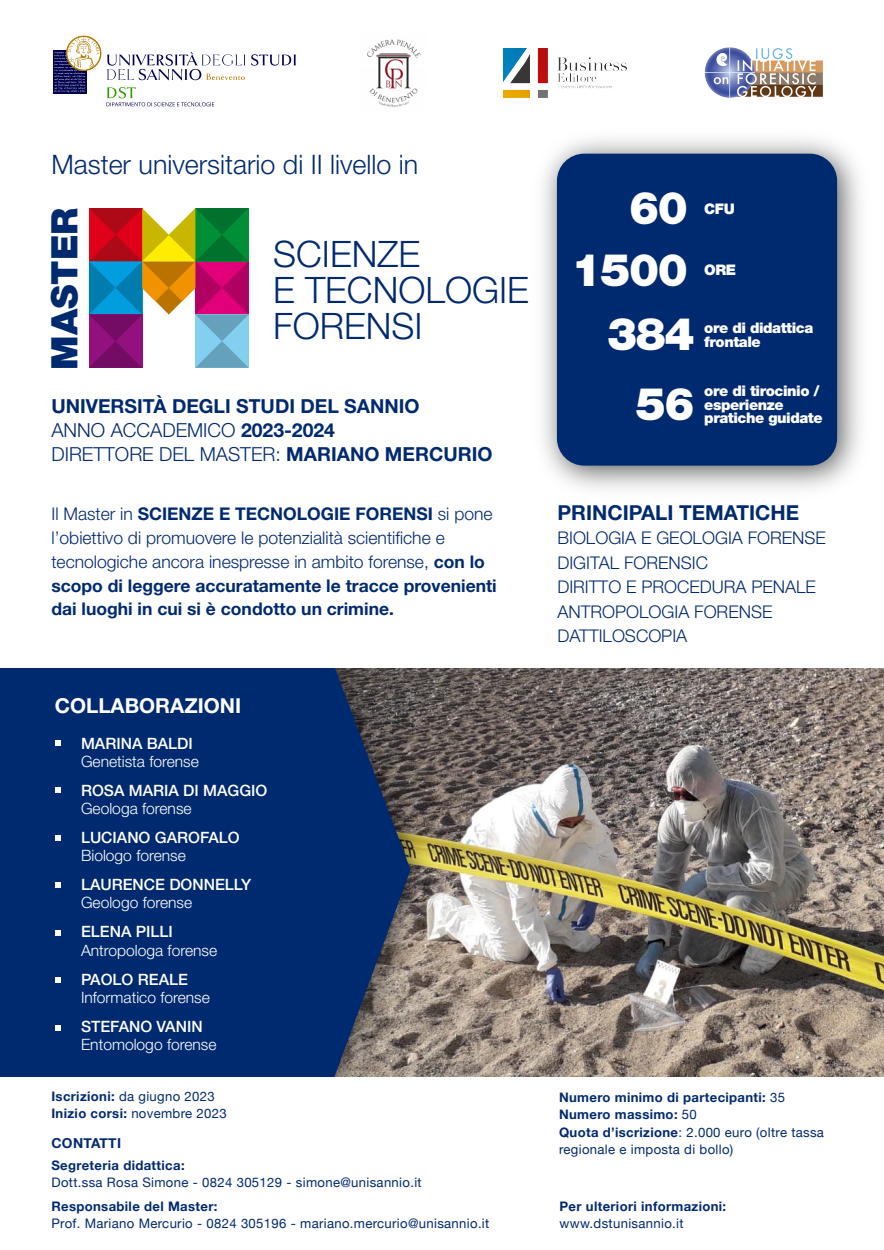
<style>
.page{position:relative;width:884px;height:1250px;background:#fff}
.page>*{position:absolute;margin:0;border:0;box-sizing:border-box;transform-origin:0 0}
.t1{font:900 45.06px/70.3px "Helvetica Neue LT Std";letter-spacing:-.03em;color:#fff;text-align:right}
.t2{font:300 36.5px/36px "Helvetica Neue LT Std";color:#002a6f}
.t3{font:900 36.5px "Helvetica Neue LT Std";color:#002a6f}
.t4{font:300 26.88px "Helvetica Neue LT Std";color:#002a6f}
.t5{font:700 20.62px "Helvetica Neue LT Std";color:#002a6f}
.t6{font:700 20.62px "Helvetica Neue LT Std";color:#fff}
.t7{font:700 19.38px/24.4px "Helvetica Neue LT Std";color:#002a6f}
.t8{font:700 17.5px/23.8px "Helvetica Neue LT Std";color:#002a6f}
.t9{font:300 17.5px/24.4px "Helvetica Neue LT Std";color:#002a6f}
.t10{font:300 15.62px "Helvetica Neue LT Std";color:#fff}
.t11{font:500 15.62px "Helvetica Neue LT Std";color:#fff}
.t12{font:900 14.62px/13.4px "Helvetica Neue LT Std";letter-spacing:-.03em;color:#fff}
.t13{font:700 13.75px "Helvetica Neue";letter-spacing:.025em;color:#002a6f}
.t14{font:13.12px/17.5px "Helvetica Neue";letter-spacing:.025em;color:#002a6f}
.t15{font:700 13.12px/17.5px "Helvetica Neue";letter-spacing:.025em;color:#002a6f}
.s1{font-weight:300}
.s2{font-weight:700}
.s3{font-weight:400}
</style>
<div class="page">
<img style="left:447px;top:668px;width:437px;height:409px">
<img style="left:410px;top:668px;width:37px;height:409px">
<svg style="left:0;top:668px;width:410px;height:409px;background:#092f6d"></svg>
<svg style="left:55px;top:740px;width:6px;height:6px"></svg>
<svg style="left:55px;top:788px;width:6px;height:5px"></svg>
<svg style="left:55px;top:835px;width:6px;height:6px"></svg>
<svg style="left:55px;top:882px;width:6px;height:6px"></svg>
<svg style="left:55px;top:930px;width:6px;height:6px"></svg>
<svg style="left:55px;top:978px;width:6px;height:5px"></svg>
<svg style="left:55px;top:1025px;width:6px;height:6px"></svg>
<img style="left:542px;top:139px;width:319px;height:350px">
<div style="left:557px;top:154px;width:280px;height:312px;background:#002a6f;border-radius:27px"></div>
<svg style="left:89px;top:208px;width:160px;height:160px"></svg>
<svg style="left:106px;top:87px;width:108px;height:19px"></svg>
<svg style="left:251px;top:54px;width:45px;height:12px"></svg>
<svg style="left:107px;top:52px;width:138px;height:28px"></svg>
<div style="left:53px;top:50px;width:33px;height:44px;background:#000050"></div>
<div style="left:66px;top:36px;width:35px;height:35px;border:1px solid #b17a00;border-radius:50%"></div>
<div style="left:67px;top:36px;width:34px;height:34px;border:1px solid #b17a00;border-radius:50%"></div>
<svg style="left:54px;top:37px;width:46px;height:55px"></svg>
<img style="left:367px;top:39px;width:54px;height:68px">
<img style="left:504px;top:48px;width:122px;height:50px">
<img style="left:704px;top:47px;width:119px;height:51px">
<h3 class="t4" style="left:51px;top:148px;width:368px">Master universitario di II livello in</h3>
<h2 class="t3" style="left:43px;top:370px;width:164px;rotate:-90deg">MASTER</h2>
<h2 class="t2" style="left:273px;top:235px;width:257px">SCIENZE<br>E TECNOLOGIE<br>FORENSI</h2>
<p class="t7" style="left:51px;top:393px;width:442px">UNIVERSITÀ DEGLI STUDI DEL SANNIO<br><span class="s1">ANNO ACCADEMICO</span> 2023-2024<br><span class="s1">DIRETTORE DEL MASTER:</span> MARIANO MERCURIO</p>
<h1 class="t1" style="left:629px;top:172px;width:60px">60</h1>
<p class="t12" style="left:704px;top:202px;width:32px">CFU</p>
<h1 class="t1" style="left:571px;top:234px;width:118px">1500</h1>
<p class="t12" style="left:704px;top:263px;width:33px">ORE</p>
<p class="t12" style="left:704px;top:321px;width:111px">ore di didattica frontale</p>
<p class="t12" style="left:704px;top:384px;width:120px">ore di tirocinio / esperienze pratiche guidate</p>
<h1 class="t1" style="left:607px;top:299px;width:89px">384<br>56</h1>
<p class="t8" style="left:51px;top:502px;width:447px"><span class="s1">Il Master in</span> SCIENZE E TECNOLOGIE FORENSI <span class="s1">si pone l’obiettivo di promuovere le potenzialità scientifiche e tecnologiche ancora inespresse in ambito forense,</span> con lo scopo di leggere accuratamente le tracce provenienti dai luoghi in cui si è condotto un crimine.</p>
<p class="t5" style="left:557px;top:500px;width:243px">PRINCIPALI TEMATICHE</p>
<p class="t9" style="left:557px;top:526px;width:270px">BIOLOGIA E GEOLOGIA FORENSE<br>DIGITAL FORENSIC<br>DIRITTO E PROCEDURA PENALE<br>ANTROPOLOGIA FORENSE<br>DATTILOSCOPIA</p>
<p class="t6" style="left:55px;top:693px;width:188px">COLLABORAZIONI</p>
<p class="t11" style="left:81px;top:734px;width:113px">MARINA BALDI</p>
<p class="t10" style="left:81px;top:752px;width:119px">Genetista forense</p>
<p class="t11" style="left:81px;top:781px;width:188px">ROSA MARIA DI MAGGIO</p>
<p class="t10" style="left:81px;top:799px;width:112px">Geologa forense</p>
<p class="t11" style="left:81px;top:828px;width:160px">LUCIANO GAROFALO</p>
<p class="t10" style="left:81px;top:846px;width:106px">Biologo forense</p>
<p class="t11" style="left:81px;top:875px;width:172px">LAURENCE DONNELLY</p>
<p class="t10" style="left:81px;top:893px;width:113px">Geologo forense</p>
<p class="t11" style="left:81px;top:923px;width:93px">ELENA PILLI</p>
<p class="t10" style="left:81px;top:940px;width:138px">Antropologa forense</p>
<p class="t11" style="left:81px;top:970px;width:108px">PAOLO REALE</p>
<p class="t10" style="left:81px;top:988px;width:130px">Informatico forense</p>
<p class="t11" style="left:81px;top:1017px;width:123px">STEFANO VANIN</p>
<p class="t10" style="left:81px;top:1035px;width:137px">Entomologo forense</p>
<p class="t14" style="left:51px;top:1088px;width:177px"><span class="s2">Iscrizioni:</span> da giugno 2023<br><span class="s2">Inizio corsi:</span> novembre 2023</p>
<p class="t13" style="left:51px;top:1132px;width:71px">CONTATTI</p>
<p class="t15" style="left:51px;top:1157px;width:135px">Segreteria didattica:</p>
<p class="t14" style="left:51px;top:1174px;width:372px">Dott.ssa Rosa Simone - 0824 305129 - simone@unisannio.it</p>
<p class="t15" style="left:51px;top:1198px;width:167px">Responsabile del Master:</p>
<p class="t14" style="left:51px;top:1216px;width:439px">Prof. Mariano Mercurio - 0824 305196 - mariano.mercurio@unisannio.it</p>
<p class="t15" style="left:559px;top:1088px;width:266px">Numero minimo di partecipanti: <span class="s3">35<br></span>Numero massimo: <span class="s3">50<br></span>Quota d’iscrizione<span class="s3">: 2.000 euro (oltre tassa regionale e imposta di bollo)</span></p>
<p class="t15" style="left:559px;top:1198px;width:168px">Per ulteriori informazioni:</p>
<p class="t14" style="left:559px;top:1215px;width:126px">www.dstunisannio.it</p>
</div>
